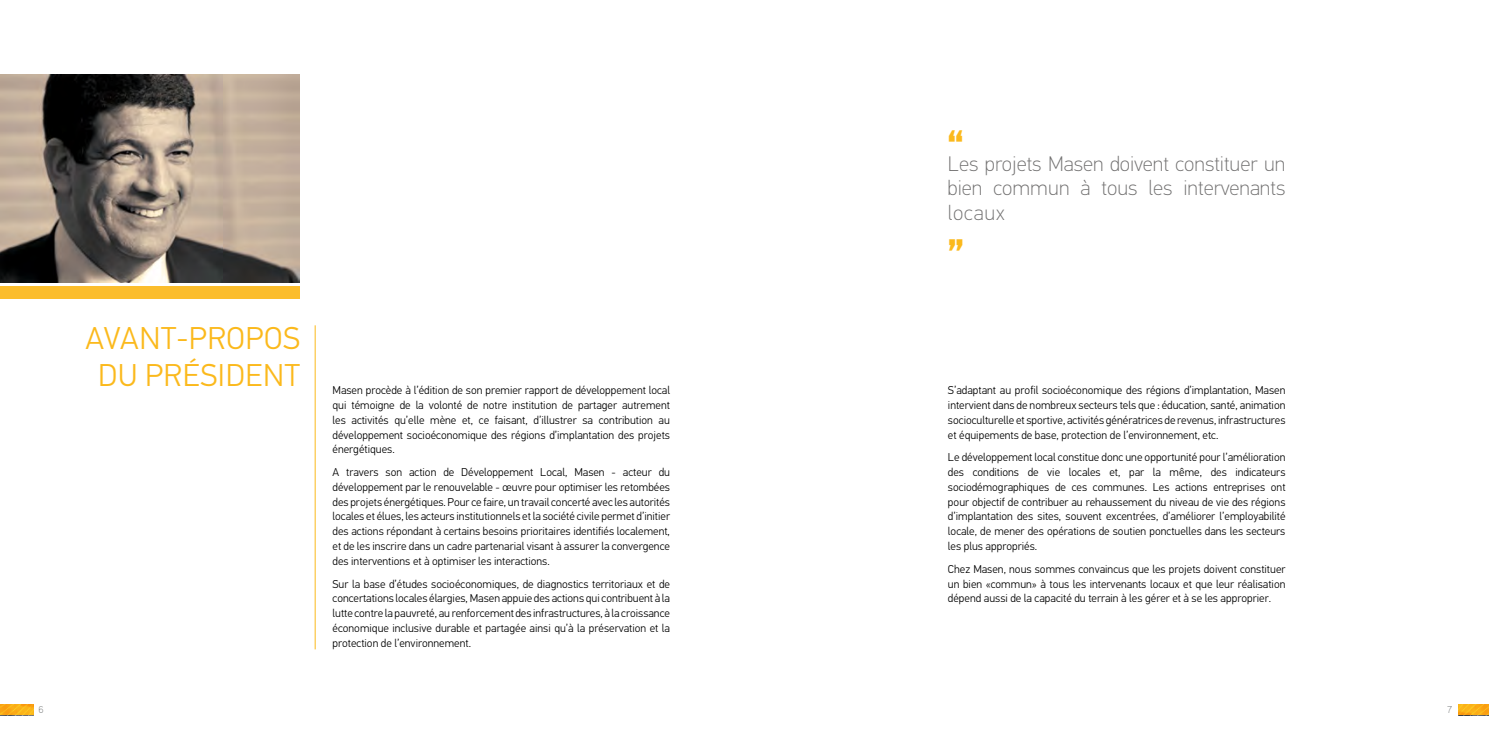
<style>
.page{position:relative;width:1489px;height:745px;background:#fff}
.page>*{position:absolute;margin:0;border:0;box-sizing:border-box;transform-origin:0 0}
.t1{font:500 42px "PF Din Text Pro";color:#fbb91c}
.t2{font:300 31.5px/36.8px "PF Din Text Pro";letter-spacing:.02em;color:#fbb91c;text-align:center}
.t3{font:100 21px/24.5px "PF Din Text Pro";color:#706f6f;text-align:justify}
.t4{font:300 11.38px/14.9px "PF Din Text Pro";color:#000;text-align:justify}
.t5{font:300 8.75px "Kirvy";color:#6b6e6e}
</style>
<div class="page">
<img style="left:0;top:74px;width:300px;height:208px">
<div style="left:0;top:286px;width:300px;height:12px;background:#fbbd2c"></div>
<hr style="left:315px;top:325px;width:1px;height:324px;background:#fbb91c">
<img style="left:0;top:704px;width:34px;height:10px">
<img style="left:1458px;top:704px;width:30px;height:10px">
<h2 class="t2" style="left:86px;top:320px;width:216px">AVANT-PROPOS<br>DU PRÉSIDENT</h2>
<p class="t4" style="left:332px;top:382px;width:339px">Masen procède à l’édition de son premier rapport de développement local qui témoigne de la volonté de notre institution de partager autrement les activités qu’elle mène et, ce faisant, d’illustrer sa contribution au développement socioéconomique des régions d’implantation des projets énergétiques.</p>
<p class="t4" style="left:332px;top:464px;width:339px">A travers son action de Développement Local, Masen - acteur du développement par le renouvelable - œuvre pour optimiser les retombées des projets énergétiques. Pour ce faire, un travail concerté avec les autorités locales et élues, les acteurs institutionnels et la société civile permet d’initier des actions répondant à certains besoins prioritaires identifiés localement, et de les inscrire dans un cadre partenarial visant à assurer la convergence des interventions et à optimiser les interactions.</p>
<p class="t4" style="left:332px;top:576px;width:339px">Sur la base d’études socioéconomiques, de diagnostics territoriaux et de concertations locales élargies, Masen appuie des actions qui contribuent à la lutte contre la pauvreté, au renforcement des infrastructures, à la croissance économique inclusive durable et partagée ainsi qu’à la préservation et la protection de l’environnement.</p>
<h3 class="t3" style="left:947px;top:151px;width:339px"><sup>“</sup>Les projets Masen doivent constituer un bien commun à tous les intervenants locaux</h3>
<h1 class="t1" style="left:947px;top:230px;width:17px">”</h1>
<p class="t4" style="left:947px;top:382px;width:339px">S’adaptant au profil socioéconomique des régions d’implantation, Masen intervient dans de nombreux secteurs tels que : éducation, santé, animation socioculturelle et sportive, activités génératrices de revenus, infrastructures et équipements de base, protection de l’environnement, etc.</p>
<p class="t4" style="left:947px;top:449px;width:339px">Le développement local constitue donc une opportunité pour l’amélioration des conditions de vie locales et, par la même, des indicateurs sociodémographiques de ces communes. Les actions entreprises ont pour objectif de contribuer au rehaussement du niveau de vie des régions d’implantation des sites, souvent excentrées, d’améliorer l’employabilité locale, de mener des opérations de soutien ponctuelles dans les secteurs les plus appropriés.</p>
<p class="t4" style="left:947px;top:561px;width:339px">Chez Masen, nous sommes convaincus que les projets doivent constituer un bien «commun» à tous les intervenants locaux et que leur réalisation dépend aussi de la capacité du terrain à les gérer et à se les approprier.</p>
<p class="t5" style="left:38px;top:704px;width:7px">6</p>
<p class="t5" style="left:1446px;top:704px;width:7px">7</p>
</div>
